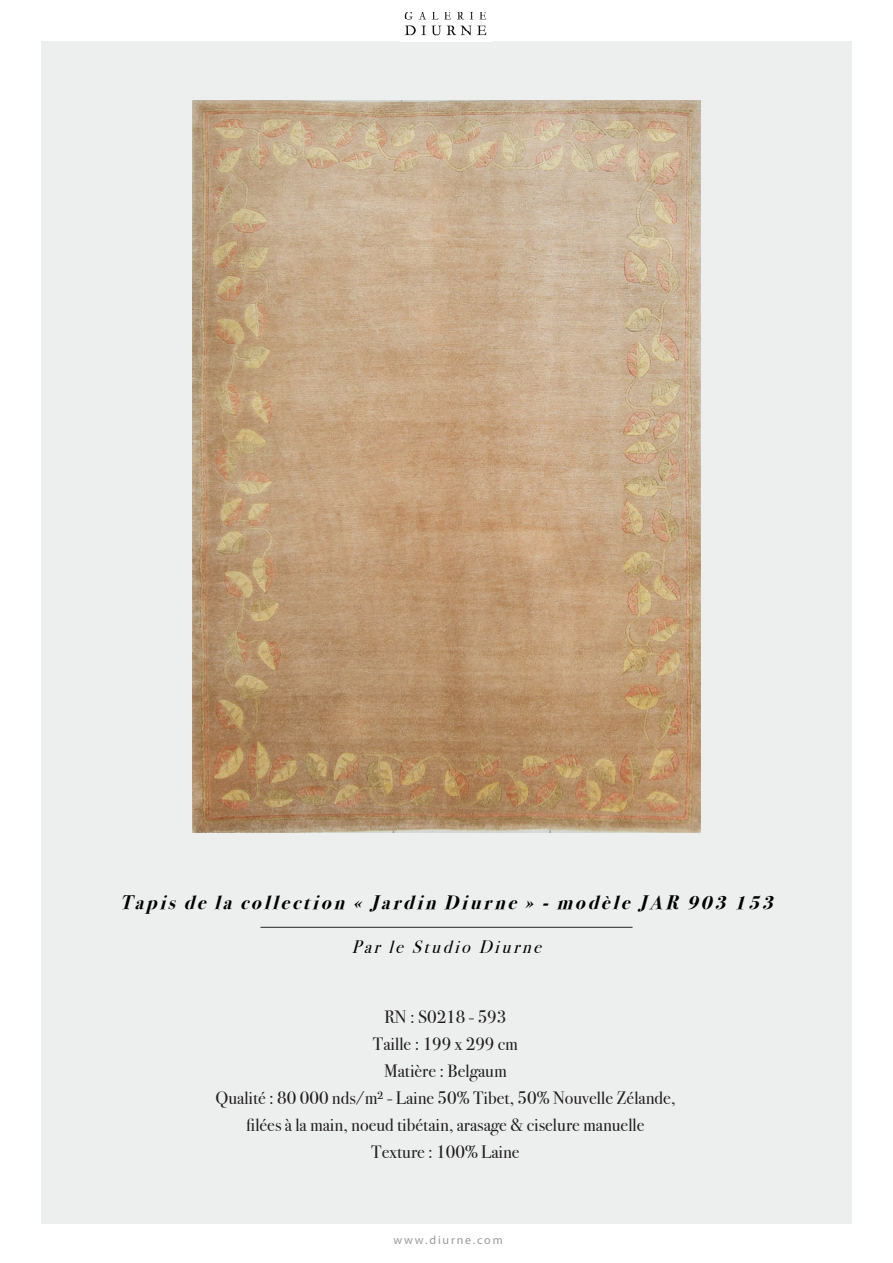
<style>
.page{position:relative;width:893px;height:1263px;background:#fff}
.page>*{position:absolute;margin:0;border:0;box-sizing:border-box;transform-origin:0 0}
.t1{font:italic 700 19.5px "Bodoni Svty Two ITCTT";color:#000}
.t2{font:18px "Bodoni Svty Two ITCTT";color:#231f20}
.t3{font:italic 18px "Bodoni Svty Two ITCTT";color:#000}
.t4{font:12px "Myriad Pro";letter-spacing:.15em;color:#6c6d70}
</style>
<div class="page">
<div style="left:42px;top:41px;width:809px;height:1183px;background:#edefef"></div>
<img style="left:404px;top:12px;width:83px;height:24px">
<hr style="left:260px;top:927px;width:372px;height:1px;background:#231f20">
<img style="left:193px;top:100px;width:507px;height:732px">
<p class="t1" style="left:120px;top:886px;width:662px">Tapis de la collection « Jardin Diurne » -modèle JAR 903 153</p>
<p class="t3" style="left:352px;top:932px;width:197px">Par le Studio Diurne</p>
<p class="t2" style="left:384px;top:1002px;width:124px">RN : S0218 - 593</p>
<p class="t2" style="left:373px;top:1029px;width:146px">Taille : 199 x 299 cm</p>
<p class="t2" style="left:384px;top:1056px;width:124px">Matière : Belgaum</p>
<p class="t2" style="left:215px;top:1083px;width:462px">Qualité : 80 000 nds/m² - Laine 50% Tibet, 50% Nouvelle Zélande,</p>
<p class="t2" style="left:246px;top:1110px;width:400px">filées à la main, noeud tibétain, arasage &amp; ciselure manuelle</p>
<p class="t2" style="left:371px;top:1137px;width:150px">Texture : 100% Laine</p>
<p class="t4" style="left:393px;top:1233px;width:111px">www.diurne.com</p>
</div>
